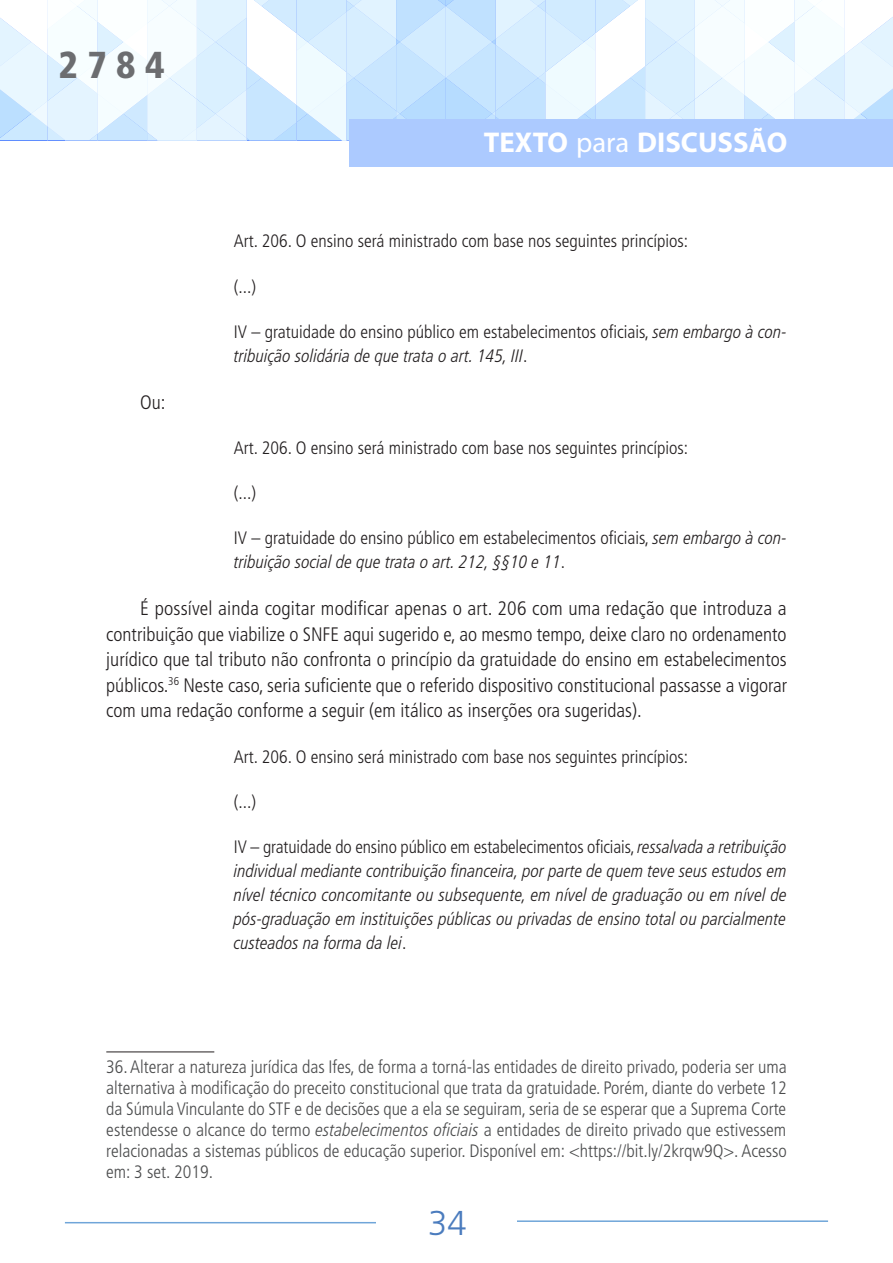
<style>
.page{position:relative;width:893px;height:1263px;background:#fff}
.page>*{position:absolute;margin:0;border:0;box-sizing:border-box;transform-origin:0 0}
.t1{font:900 condensed 37.5px "Frutiger LT Pro";color:#6c6d70}
.t2{font:300 34.5px "Frutiger LT Pro";color:#4b7cbe}
.t3{font:700 28.65px "Myriad Pro";color:#fff}
.texto_corrido{font:300 condensed 19.5px/25.5px "Frutiger LT Pro";color:#231f20;text-align:justify}
.nota_rodape{font:300 condensed 18px/21px "Frutiger LT Pro";color:#4b4c4d;text-align:justify}
.blocado{font:300 condensed 18px/24px "Frutiger LT Pro";color:#231f20}
.blocado-2{font:italic 300 condensed 18px/24px "Frutiger LT Pro";color:#231f20;text-align:justify}
.s1{font-weight:400}
.s2{font-style:italic}
.s3{font-style:normal}
</style>
<div class="page">
<svg style="left:0;top:0;width:893px;height:140px"></svg>
<div style="left:349px;top:119px;width:544px;height:48px;background:#accaff"></div>
<hr style="left:517px;top:1220px;width:311px;height:2px;background:#6fa5d9">
<hr style="left:65px;top:1222px;width:311px;height:1px;background:#6fa5d9">
<hr style="left:106px;top:1051px;width:108px;height:1px;background:#231f20">
<h1 class="t1" style="left:58px;top:42px;width:108px">2784</h1>
<p class="texto_corrido" style="left:140px;top:389px;width:27px">Ou:</p>
<h3 class="t3" style="left:484px;top:124px;width:305px">TEXTO <span class="s1">para</span> DISCUSSÃO</h3>
<p class="blocado" style="left:234px;top:229px;width:456px">Art. 206. O ensino será ministrado com base nos seguintes princípios:</p>
<p class="blocado" style="left:234px;top:275px;width:24px">(...)</p>
<p class="blocado" style="left:234px;top:320px;width:554px">IV – gratuidade do ensino público em estabelecimentos oficiais, <span class="s2">sem embargo à con&shy;tribuição solidária de que trata o art. 145, III</span>.</p>
<p class="blocado" style="left:234px;top:436px;width:456px">Art. 206. O ensino será ministrado com base nos seguintes princípios:</p>
<p class="blocado" style="left:234px;top:481px;width:24px">(...)</p>
<p class="blocado" style="left:234px;top:526px;width:554px">IV – gratuidade do ensino público em estabelecimentos oficiais, <span class="s2">sem embargo à con&shy;tribuição social de que trata o art. 212, §§10 e 11</span>.</p>
<p class="texto_corrido" style="left:106px;top:596px;width:682px;text-indent:34px">É possível ainda cogitar modificar apenas o art. 206 com uma redação que introduza a contribuição que viabilize o SNFE aqui sugerido e, ao mesmo tempo, deixe claro no ordenamento jurídico que tal tributo não confronta o princípio da gratuidade do ensino em estabelecimentos públicos.<sup>36</sup> Neste caso, seria suficiente que o referido dispositivo constitucional passasse a vigorar com uma redação conforme a seguir (em itálico as inserções ora sugeridas).</p>
<p class="blocado" style="left:234px;top:744px;width:456px">Art. 206. O ensino será ministrado com base nos seguintes princípios:</p>
<p class="blocado" style="left:234px;top:790px;width:24px">(...)</p>
<p class="blocado-2" style="left:234px;top:835px;width:555px"><span class="s3">IV – gratuidade do ensino público em estabelecimentos oficiais,</span> ressalvada a retribuição individual mediante contribuição financeira, por parte de quem teve seus estudos em nível técnico concomitante ou subsequente, em nível de graduação ou em nível de pós-graduação em instituições públicas ou privadas de ensino total ou parcialmente custeados na forma da lei<span class="s3">.</span></p>
<p class="nota_rodape" style="left:106px;top:1056px;width:682px">36. Alterar a natureza jurídica das Ifes, de forma a torná-las entidades de direito privado, poderia ser uma alternativa à modificação do preceito constitucional que trata da gratuidade. Porém, diante do verbete 12 da Súmula Vinculante do STF e de decisões que a ela se seguiram, seria de se esperar que a Suprema Corte estendesse o alcance do termo <span class="s2">estabelecimentos oficiais</span> a entidades de direito privado que estivessem relacionadas a sistemas públicos de educação superior. Disponível em: &lt;https://bit.ly/2krqw9Q&gt;. Acesso em: 3 set. 2019.</p>
<h2 class="t2" style="left:428px;top:1203px;width:40px">34</h2>
</div>
